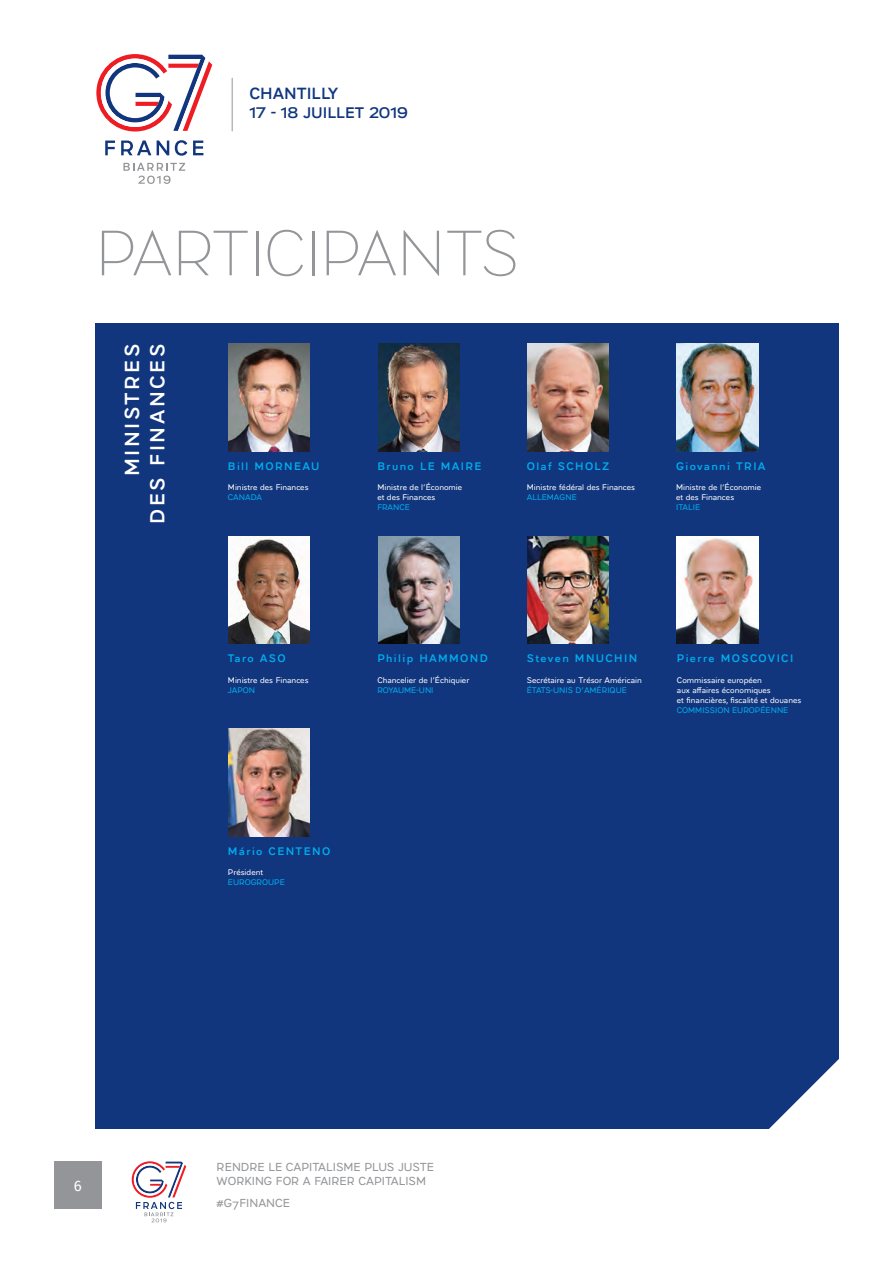
<style>
.page{position:relative;width:893px;height:1263px;background:#fff}
.page>*{position:absolute;margin:0;border:0;box-sizing:border-box;transform-origin:0 0}
.t1{font:100 66px "Aiglon Aaa";color:#939598}
.t2{font:700 21px "Aiglon Aaa";letter-spacing:.12em;color:#fff}
.t3{font:700 16.8px "Aiglon Aaa";color:#11367e}
.t4{font:700 15.9px "Aiglon Aaa";color:#11367e}
.t5{font:15px "Fira Sans";color:#fff}
.t6{font:12px/14.4px "Aiglon Aaa";color:#939598}
.t7{font:700 11.25px "Aiglon Aaa";letter-spacing:.12em;color:#00aeef}
.t8{font:8.4px "Aiglon Aaa";color:#fff}
.t9{font:8.4px "Aiglon Aaa";color:#00aeef}
</style>
<div class="page">
<svg style="left:132px;top:1161px;width:54px;height:61px"></svg>
<svg style="left:123px;top:163px;width:62px;height:21px"></svg>
<svg style="left:105px;top:141px;width:10px;height:14px"></svg>
<svg style="left:121px;top:140px;width:30px;height:15px"></svg>
<svg style="left:157px;top:140px;width:12px;height:15px"></svg>
<svg style="left:175px;top:140px;width:12px;height:16px"></svg>
<svg style="left:193px;top:141px;width:10px;height:14px"></svg>
<svg style="left:96px;top:54px;width:116px;height:78px"></svg>
<hr style="left:232px;top:78px;width:1px;height:53px;background:#939598">
<div style="left:96px;top:324px;width:743px;height:805px;background:#11367e"></div>
<svg style="left:769px;top:1059px;width:70px;height:70px"></svg>
<div style="left:54px;top:1161px;width:47px;height:48px;background:#939598"></div>
<img style="left:229px;top:344px;width:81px;height:107px">
<img style="left:229px;top:536px;width:81px;height:108px">
<img style="left:229px;top:728px;width:81px;height:108px">
<img style="left:378px;top:344px;width:81px;height:107px">
<img style="left:677px;top:536px;width:81px;height:108px">
<img style="left:378px;top:536px;width:81px;height:108px">
<img style="left:527px;top:344px;width:82px;height:107px">
<img style="left:527px;top:536px;width:82px;height:108px">
<img style="left:677px;top:344px;width:81px;height:107px">
<p class="t3" style="left:249px;top:81px;width:91px">CHANTILLY</p>
<p class="t4" style="left:249px;top:101px;width:160px">17 - 18 JUILLET 2019</p>
<p class="t1" style="left:96px;top:205px;width:425px">PARTICIPANTS</p>
<p class="t2" style="left:117px;top:476px;width:134px;rotate:-90deg">MINISTRES</p>
<p class="t2" style="left:142px;top:524px;width:182px;rotate:-90deg">DES FINANCES</p>
<p class="t7" style="left:228px;top:458px;width:93px">Bill MORNEAU</p>
<p class="t8" style="left:228px;top:481px;width:82px">Ministre des Finances</p>
<p class="t9" style="left:228px;top:491px;width:36px">CANADA</p>
<p class="t7" style="left:377px;top:458px;width:106px">Bruno LE MAIRE</p>
<p class="t8" style="left:377px;top:481px;width:86px">Ministre de l’Économie</p>
<p class="t8" style="left:377px;top:491px;width:59px">et des Finances</p>
<p class="t9" style="left:377px;top:501px;width:34px">FRANCE</p>
<p class="t7" style="left:527px;top:458px;width:84px">Olaf SCHOLZ</p>
<p class="t8" style="left:527px;top:481px;width:110px">Ministre fédéral des Finances</p>
<p class="t9" style="left:527px;top:491px;width:52px">ALLEMAGNE</p>
<p class="t7" style="left:676px;top:458px;width:91px">Giovanni TRIA</p>
<p class="t8" style="left:676px;top:481px;width:86px">Ministre de l’Économie</p>
<p class="t8" style="left:676px;top:491px;width:59px">et des Finances</p>
<p class="t9" style="left:676px;top:501px;width:25px">ITALIE</p>
<p class="t7" style="left:228px;top:650px;width:59px">Taro ASO</p>
<p class="t8" style="left:228px;top:674px;width:82px">Ministre des Finances</p>
<p class="t9" style="left:228px;top:684px;width:29px">JAPON</p>
<p class="t7" style="left:377px;top:650px;width:112px">Philip HAMMOND</p>
<p class="t8" style="left:377px;top:674px;width:94px">Chancelier de l’Échiquier</p>
<p class="t9" style="left:377px;top:684px;width:58px">ROYAUME-UNI</p>
<p class="t7" style="left:527px;top:650px;width:112px">Steven MNUCHIN</p>
<p class="t8" style="left:527px;top:674px;width:117px">Secrétaire au Trésor Américain</p>
<p class="t9" style="left:527px;top:684px;width:102px">ÉTATS-UNIS D’AMÉRIQUE</p>
<p class="t7" style="left:677px;top:650px;width:118px">Pierre MOSCOVICI</p>
<p class="t8" style="left:677px;top:674px;width:87px">Commissaire européen</p>
<p class="t8" style="left:677px;top:684px;width:95px">aux affaires économiques</p>
<p class="t8" style="left:677px;top:694px;width:126px">et financières, fiscalité et douanes</p>
<p class="t9" style="left:677px;top:704px;width:113px">COMMISSION EUROPÉENNE</p>
<p class="t7" style="left:228px;top:843px;width:104px">Mário CENTENO</p>
<p class="t8" style="left:228px;top:866px;width:37px">Président</p>
<p class="t9" style="left:228px;top:876px;width:58px">EUROGROUPE</p>
<h3 class="t5" style="left:74px;top:1174px;width:9px">6</h3>
<h3 class="t6" style="left:217px;top:1158px;width:219px">RENDRE LE CAPITALISME PLUS JUSTE<br>WORKING FOR A FAIRER CAPITALISM</h3>
<h3 class="t6" style="left:217px;top:1194px;width:75px">#G7FINANCE</h3>
</div>
